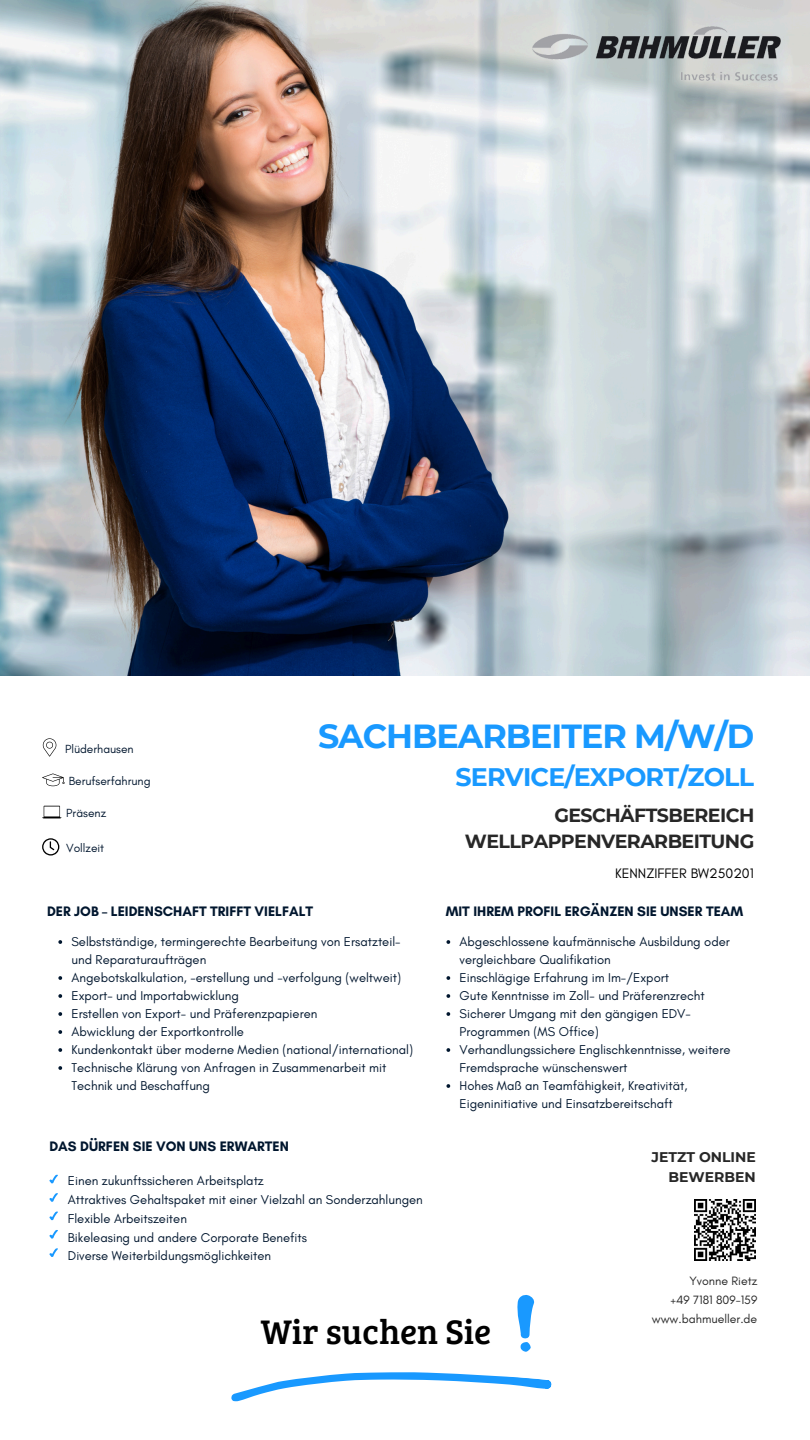
<style>
.page{position:relative;width:810px;height:1440px;background:#fff}
.page>*{position:absolute;margin:0;border:0;box-sizing:border-box;transform-origin:0 0}
.t1{font:35.2px "Bree Serif";color:#000}
.t2{font:700 33.3px "Montserrat";letter-spacing:-.03em;color:#1999ff}
.t3{font:700 25.3px "Montserrat";letter-spacing:-.03em;color:#1999ff}
.t4{font:700 19px/26.2px "Montserrat";letter-spacing:-.03em;color:#272727;text-align:right}
.t5{font:700 14px "Glacial Indifference";color:#00162e}
.t6{font:700 14px/19.5px "Montserrat";color:#272727;text-align:right}
.t7{font:14px "Glacial Indifference";color:#000}
.t8{font:13px/18px "Glacial Indifference";color:#00162e}
.t9{font:12.3px "Glacial Indifference";color:#272727}
.t10{font:12px "Glacial Indifference";color:#00162e}
</style>
<div class="page">
<img style="left:0;top:0;width:810px;height:676px">
<svg style="left:43px;top:738px;width:13px;height:19px"></svg>
<svg style="left:42px;top:838px;width:17px;height:18px"></svg>
<svg style="left:42px;top:773px;width:23px;height:13px"></svg>
<svg style="left:42px;top:806px;width:20px;height:12px"></svg>
<svg style="left:517px;top:1295px;width:17px;height:57px"></svg>
<svg style="left:231px;top:1372px;width:320px;height:30px"></svg>
<img style="left:533px;top:26px;width:247px;height:55px">
<svg style="left:49px;top:1175px;width:9px;height:9px"></svg>
<svg style="left:49px;top:1211px;width:9px;height:9px"></svg>
<svg style="left:49px;top:1193px;width:9px;height:9px"></svg>
<svg style="left:49px;top:1248px;width:9px;height:9px"></svg>
<svg style="left:49px;top:1230px;width:9px;height:9px"></svg>
<img style="left:694px;top:1199px;width:62px;height:62px">
<svg style="left:58px;top:940px;width:4px;height:4px"></svg>
<svg style="left:58px;top:976px;width:4px;height:4px"></svg>
<svg style="left:58px;top:994px;width:4px;height:4px"></svg>
<svg style="left:58px;top:1012px;width:4px;height:4px"></svg>
<svg style="left:58px;top:1030px;width:4px;height:4px"></svg>
<svg style="left:58px;top:1048px;width:4px;height:4px"></svg>
<svg style="left:58px;top:1066px;width:4px;height:4px"></svg>
<svg style="left:446px;top:940px;width:4px;height:4px"></svg>
<svg style="left:446px;top:976px;width:4px;height:4px"></svg>
<svg style="left:446px;top:994px;width:4px;height:4px"></svg>
<svg style="left:446px;top:1012px;width:4px;height:4px"></svg>
<svg style="left:446px;top:1048px;width:4px;height:4px"></svg>
<svg style="left:446px;top:1084px;width:4px;height:4px"></svg>
<p class="t10" style="left:65px;top:741px;width:70px">Plüderhausen</p>
<p class="t10" style="left:69px;top:773px;width:83px">Berufserfahrung</p>
<p class="t10" style="left:66px;top:806px;width:41px">Präsenz</p>
<p class="t10" style="left:66px;top:840px;width:40px">Vollzeit</p>
<p class="t2" style="left:318px;top:715px;width:438px">SACHBEARBEITER M/W/D</p>
<p class="t3" style="left:456px;top:761px;width:300px">SERVICE/EXPORT/ZOLL</p>
<p class="t4" style="left:465px;top:802px;width:291px">GESCHÄFTSBEREICH<br>WELLPAPPENVERARBEITUNG</p>
<h4 class="t7" style="left:615px;top:864px;width:140px">KENNZIFFER BW250201</h4>
<p class="t5" style="left:47px;top:903px;width:268px">DER JOB – LEIDENSCHAFT TRIFFT VIELFALT</p>
<p class="t5" style="left:446px;top:903px;width:299px">MIT IHREM PROFIL ERGÄNZEN SIE UNSER TEAM</p>
<p class="t8" style="left:460px;top:933px;width:272px">Abgeschlossene kaufmännische Ausbildung oder vergleichbare Qualifikation</p>
<h4 class="t8" style="left:460px;top:969px;width:211px">Einschlägige Erfahrung im Im-/Export</h4>
<p class="t8" style="left:460px;top:987px;width:247px">Gute Kenntnisse im Zoll- und Präferenzrecht</p>
<p class="t8" style="left:460px;top:1005px;width:233px">Sicherer Umgang mit den gängigen EDV-<br>Programmen (MS Office)</p>
<p class="t8" style="left:460px;top:1041px;width:272px">Verhandlungssichere Englischkenntnisse, weitere<br>Fremdsprache wünschenswert</p>
<p class="t8" style="left:460px;top:1077px;width:229px">Hohes Maß an Teamfähigkeit, Kreativität,<br>Eigeninitiative und Einsatzbereitschaft</p>
<h3 class="t8" style="left:71px;top:933px;width:331px">Selbstständige, termingerechte Bearbeitung von Ersatzteil&shy;und Reparaturaufträgen</h3>
<h5 class="t8" style="left:71px;top:969px;width:331px">Angebotskalkulation, -erstellung und -verfolgung (weltweit)</h5>
<h4 class="t8" style="left:71px;top:987px;width:169px">Export- und Importabwicklung</h4>
<p class="t8" style="left:71px;top:1005px;width:247px">Erstellen von Export- und Präferenzpapieren</p>
<p class="t8" style="left:71px;top:1023px;width:174px">Abwicklung der Exportkontrolle</p>
<p class="t8" style="left:71px;top:1041px;width:343px">Kundenkontakt über moderne Medien (national/international)</p>
<p class="t8" style="left:71px;top:1059px;width:316px">Technische Klärung von Anfragen in Zusammenarbeit mit<br>Technik und Beschaffung</p>
<p class="t5" style="left:49px;top:1138px;width:241px">DAS DÜRFEN SIE VON UNS ERWARTEN</p>
<p class="t8" style="left:68px;top:1171px;width:356px;line-height:18.8px">Einen zukunftssicheren Arbeitsplatz<br>Attraktives Gehaltspaket mit einer Vielzahl an Sonderzahlungen Flexible Arbeitszeiten<br>Bikeleasing und andere Corporate Benefits<br>Diverse Weiterbildungsmöglichkeiten</p>
<p class="t1" style="left:261px;top:1306px;width:232px">Wir suchen Sie</p>
<p class="t6" style="left:651px;top:1148px;width:106px">JETZT ONLINE<br>BEWERBEN</p>
<p class="t9" style="left:690px;top:1273px;width:69px">Yvonne Rietz</p>
<h1 class="t9" style="left:670px;top:1292px;width:88px">+49 7181 809-159</h1>
<p class="t9" style="left:652px;top:1312px;width:107px">www.bahmueller.de</p>
</div>
